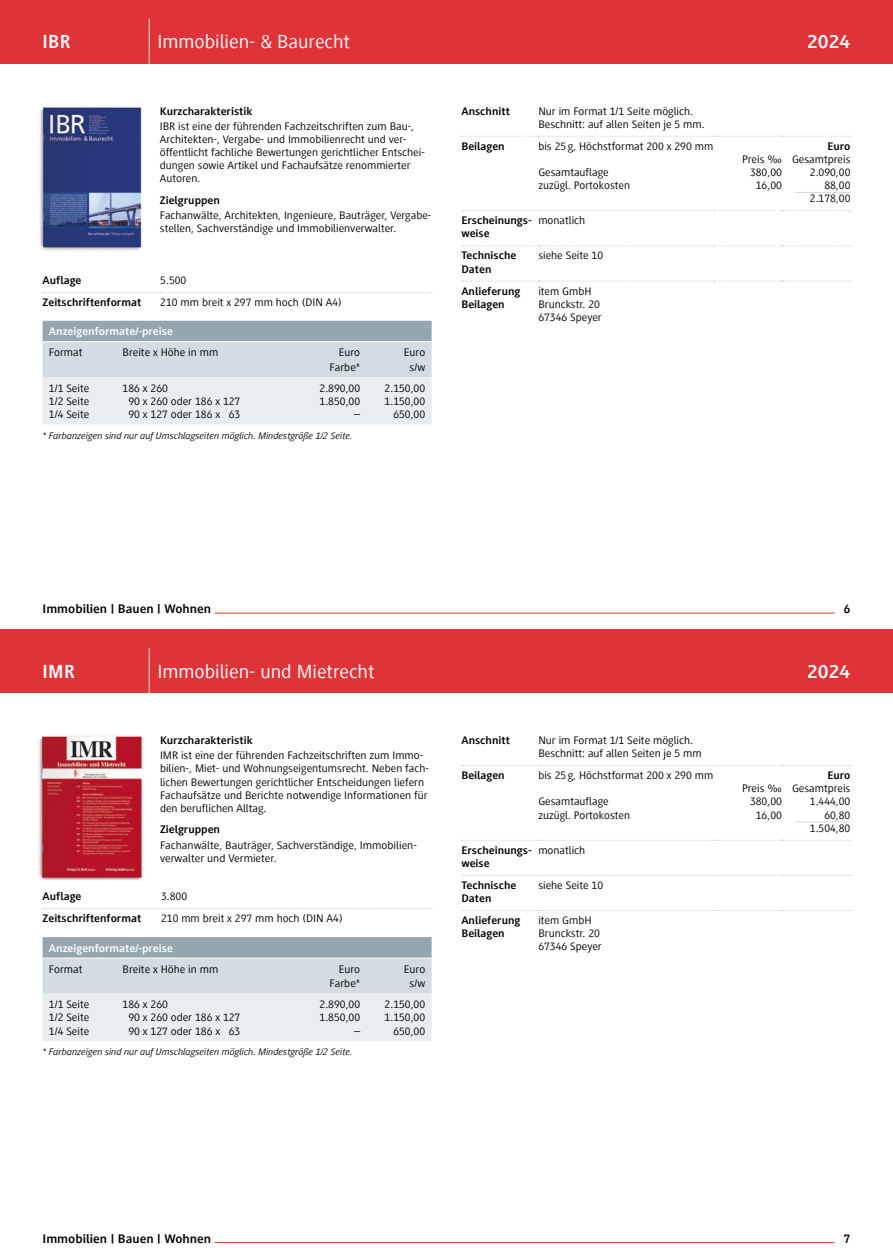
<style>
.page{position:relative;width:893px;height:1259px;background:#fff}
.page>*{position:absolute;margin:0;border:0;box-sizing:border-box;transform-origin:0 0}
.t1{font:19.5px "Generis Sans Com";color:#fff;scale:1.08 1}
.t2{font:700 19.5px "Generis Sans Com";color:#fff;scale:1.08 1}
.t3{font:700 19.5px "Generis Sans Com";color:#fff}
.t4{font:700 12.75px "Generis Sans Com";color:#000;scale:1.08 1}
.t5{font:700 12.75px "Generis Sans Com";color:#000}
.t6{font:11.25px/13.2px "Generis Sans Com";color:#000;scale:1.08 1}
.t7{font:700 11.25px/13.2px "Generis Sans Com";color:#000;scale:1.08 1}
.t8{font:11.25px/13.2px "Generis Sans Com";color:#000;scale:1.09 1}
.t9{font:700 11.25px "Generis Sans Com";color:#fff;scale:1.08 1}
.t10{font:italic 9.75px "Generis Sans Com";color:#000;scale:1.08 1}
</style>
<div class="page">
<div style="left:0;top:0;width:893px;height:64px;background:#df3338"></div>
<hr style="left:149px;top:19px;width:1px;height:45px;background:#dde3e5">
<hr style="left:215px;top:613px;width:619px;height:1px;background:#df3338">
<svg style="left:43px;top:292px;width:389px;height:1px"></svg>
<svg style="left:43px;top:321px;width:389px;height:103px;background:#d0d9de"></svg>
<hr style="left:43px;top:341px;width:73px;height:1px;background:#fff">
<hr style="left:116px;top:341px;width:186px;height:1px;background:#fff">
<hr style="left:302px;top:341px;width:65px;height:1px;background:#fff">
<hr style="left:367px;top:341px;width:65px;height:1px;background:#fff">
<svg style="left:462px;top:136px;width:389px;height:1px"></svg>
<svg style="left:462px;top:245px;width:389px;height:1px"></svg>
<svg style="left:462px;top:281px;width:389px;height:1px"></svg>
<svg style="left:462px;top:210px;width:389px;height:1px"></svg>
<hr style="left:795px;top:192px;width:55px;height:1px;background:#d3dce1">
<img style="left:39px;top:106px;width:103px;height:145px">
<div style="left:0;top:629px;width:893px;height:64px;background:#df3338"></div>
<hr style="left:149px;top:648px;width:1px;height:45px;background:#dde3e5">
<hr style="left:215px;top:1242px;width:619px;height:1px;background:#df3338">
<svg style="left:43px;top:908px;width:389px;height:1px"></svg>
<svg style="left:43px;top:937px;width:389px;height:104px;background:#d1d9de"></svg>
<hr style="left:43px;top:957px;width:73px;height:1px;background:#fff">
<hr style="left:116px;top:957px;width:186px;height:1px;background:#fff">
<hr style="left:302px;top:957px;width:65px;height:1px;background:#fff">
<hr style="left:367px;top:957px;width:65px;height:1px;background:#fff">
<svg style="left:462px;top:765px;width:389px;height:1px"></svg>
<svg style="left:462px;top:840px;width:389px;height:1px"></svg>
<svg style="left:462px;top:875px;width:389px;height:1px"></svg>
<svg style="left:462px;top:910px;width:389px;height:1px"></svg>
<hr style="left:795px;top:821px;width:55px;height:1px;background:#d3dce1">
<img style="left:38px;top:735px;width:104px;height:144px">
<h1 class="t3" style="left:43px;top:31px;width:29px">IBR</h1>
<h1 class="t1" style="left:157px;top:31px;width:180px">Immobilien- &amp; Baurecht</h1>
<p class="t7" style="left:160px;top:104px;width:87px">Kurzcharakteristik</p>
<p class="t6" style="left:160px;top:120px;width:247px">IBR ist eine der führenden Fachzeitschriften zum Bau-, Architekten-, Vergabe- und Immobilienrecht und ver&shy;öffentlicht fachliche Bewertungen gerichtlicher Entschei&shy;dungen sowie Artikel und Fachaufsätze renommierter Autoren.</p>
<p class="t7" style="left:160px;top:194px;width:57px">Zielgruppen</p>
<p class="t6" style="left:160px;top:209px;width:253px">Fachanwälte, Architekten, Ingenieure, Bauträger, Vergabe&shy;stellen, Sachverständige und Immobilienverwalter.</p>
<p class="t7" style="left:43px;top:273px;width:38px">Auflage</p>
<p class="t6" style="left:160px;top:273px;width:26px">5.500</p>
<p class="t7" style="left:43px;top:296px;width:93px">Zeitschriftenformat</p>
<p class="t6" style="left:160px;top:296px;width:170px">210 mm breit x 297 mm hoch (DIN A4)</p>
<p class="t9" style="left:49px;top:325px;width:116px">Anzeigenformate/-preise</p>
<p class="t6" style="left:49px;top:346px;width:33px">Format</p>
<p class="t6" style="left:123px;top:346px;width:90px">Breite x Höhe in mm</p>
<p class="t6" style="left:339px;top:346px;width:21px">Euro</p>
<p class="t6" style="left:404px;top:346px;width:21px">Euro</p>
<p class="t6" style="left:330px;top:361px;width:30px">Farbe*</p>
<p class="t6" style="left:410px;top:361px;width:16px">s/w</p>
<p class="t6" style="left:49px;top:382px;width:39px;text-align:justify">1/1 Seite 1/2 Seite 1/4 Seite</p>
<p class="t6" style="left:128px;top:382px;width:105px;text-indent:-6px">186 x 260<br>90 x 260 oder 186 x 127<br>90 x 127 oder 186 x 63</p>
<p class="t6" style="left:320px;top:382px;width:39px;text-align:right">2.890,00<br>1.850,00 –</p>
<p class="t6" style="left:385px;top:382px;width:39px;text-align:right">2.150,00<br>1.150,00<br>650,00</p>
<p class="t10" style="left:43px;top:430px;width:289px">* Farbanzeigen sind nur auf Umschlagseiten möglich. Mindestgröße 1/2 Seite.</p>
<p class="t7" style="left:461px;top:104px;width:46px">Anschnitt</p>
<p class="t6" style="left:538px;top:104px;width:156px">Nur im Format 1/1 Seite möglich.<br>Beschnitt: auf allen Seiten je 5 mm.</p>
<p class="t7" style="left:461px;top:139px;width:42px">Beilagen</p>
<p class="t6" style="left:538px;top:139px;width:163px">bis 25 g, Höchstformat 200 x 290 mm</p>
<p class="t6" style="left:538px;top:166px;width:86px">Gesamtauflage zuzügl. Portokosten</p>
<p class="t7" style="left:461px;top:214px;width:67px">Erscheinungs&shy;weise</p>
<p class="t6" style="left:538px;top:214px;width:45px">monatlich</p>
<p class="t7" style="left:461px;top:249px;width:52px">Technische<br>Daten</p>
<p class="t6" style="left:538px;top:249px;width:61px">siehe Seite 10</p>
<p class="t7" style="left:461px;top:284px;width:56px">Anlieferung<br>Beilagen</p>
<p class="t6" style="left:538px;top:284px;width:60px">item GmbH<br>Brunckstr. 20<br>67346 Speyer</p>
<h1 class="t2" style="left:807px;top:31px;width:42px">2024</h1>
<p class="t6" style="left:742px;top:153px;width:38px;text-align:right">Preis ‰<br>380,00<br>16,00</p>
<p class="t7" style="left:827px;top:139px;width:23px">Euro</p>
<p class="t6" style="left:792px;top:153px;width:56px;text-align:right">Gesamtpreis<br>2.090,00<br>88,00<br>2.178,00</p>
<p class="t4" style="left:43px;top:602px;width:158px">Immobilien | Bauen | Wohnen</p>
<p class="t5" style="left:844px;top:602px;width:8px">6</p>
<h1 class="t3" style="left:43px;top:660px;width:34px">IMR</h1>
<h1 class="t1" style="left:157px;top:661px;width:203px">Immobilien- und Mietrecht</h1>
<p class="t7" style="left:160px;top:734px;width:87px">Kurzcharakteristik</p>
<p class="t6" style="left:160px;top:749px;width:251px">IMR ist eine der führenden Fachzeitschriften zum Immo&shy;bilien-, Miet- und Wohnungseigentumsrecht. Neben fach&shy;lichen Bewertungen gerichtlicher Entscheidungen liefern Fachaufsätze und Berichte notwendige Informationen für den beruflichen Alltag.</p>
<p class="t7" style="left:160px;top:823px;width:57px">Zielgruppen</p>
<p class="t8" style="left:160px;top:838px;width:237px">Fachanwälte, Bauträger, Sachverständige, Immobilien&shy;verwalter und Vermieter.</p>
<p class="t7" style="left:43px;top:890px;width:38px">Auflage</p>
<p class="t6" style="left:161px;top:890px;width:26px">3.800</p>
<p class="t7" style="left:43px;top:912px;width:93px">Zeitschriftenformat</p>
<p class="t6" style="left:161px;top:912px;width:170px">210 mm breit x 297 mm hoch (DIN A4)</p>
<p class="t9" style="left:49px;top:942px;width:116px">Anzeigenformate/-preise</p>
<p class="t6" style="left:49px;top:962px;width:33px">Format</p>
<p class="t6" style="left:123px;top:962px;width:90px">Breite x Höhe in mm</p>
<p class="t6" style="left:339px;top:962px;width:21px">Euro</p>
<p class="t6" style="left:404px;top:962px;width:21px">Euro</p>
<p class="t6" style="left:330px;top:977px;width:30px">Farbe*</p>
<p class="t6" style="left:410px;top:977px;width:16px">s/w</p>
<p class="t6" style="left:49px;top:998px;width:39px;text-align:justify">1/1 Seite 1/2 Seite 1/4 Seite</p>
<p class="t6" style="left:128px;top:998px;width:105px;text-indent:-6px">186 x 260<br>90 x 260 oder 186 x 127<br>90 x 127 oder 186 x 63</p>
<p class="t6" style="left:320px;top:998px;width:39px;text-align:right">2.890,00<br>1.850,00 –</p>
<p class="t6" style="left:385px;top:998px;width:39px;text-align:right">2.150,00<br>1.150,00<br>650,00</p>
<p class="t10" style="left:43px;top:1046px;width:289px">* Farbanzeigen sind nur auf Umschlagseiten möglich. Mindestgröße 1/2 Seite.</p>
<p class="t7" style="left:461px;top:734px;width:46px">Anschnitt</p>
<p class="t6" style="left:538px;top:734px;width:153px">Nur im Format 1/1 Seite möglich.<br>Beschnitt: auf allen Seiten je 5 mm</p>
<p class="t7" style="left:461px;top:769px;width:42px">Beilagen</p>
<p class="t6" style="left:538px;top:769px;width:163px">bis 25 g, Höchstformat 200 x 290 mm</p>
<p class="t6" style="left:538px;top:795px;width:86px">Gesamtauflage zuzügl. Portokosten</p>
<p class="t7" style="left:461px;top:843px;width:67px">Erscheinungs&shy;weise</p>
<p class="t6" style="left:538px;top:843px;width:45px">monatlich</p>
<p class="t7" style="left:461px;top:878px;width:52px">Technische<br>Daten</p>
<p class="t6" style="left:538px;top:878px;width:61px">siehe Seite 10</p>
<p class="t7" style="left:461px;top:914px;width:56px">Anlieferung<br>Beilagen</p>
<p class="t6" style="left:538px;top:914px;width:60px">item GmbH<br>Brunckstr. 20<br>67346 Speyer</p>
<h1 class="t2" style="left:807px;top:660px;width:42px">2024</h1>
<p class="t6" style="left:742px;top:782px;width:38px;text-align:right">Preis ‰<br>380,00<br>16,00</p>
<p class="t7" style="left:827px;top:769px;width:23px">Euro</p>
<p class="t6" style="left:792px;top:782px;width:56px;text-align:right">Gesamtpreis<br>1.444,00<br>60,80<br>1.504,80</p>
<p class="t4" style="left:43px;top:1231px;width:158px">Immobilien | Bauen | Wohnen</p>
<p class="t5" style="left:844px;top:1231px;width:8px">7</p>
</div>
